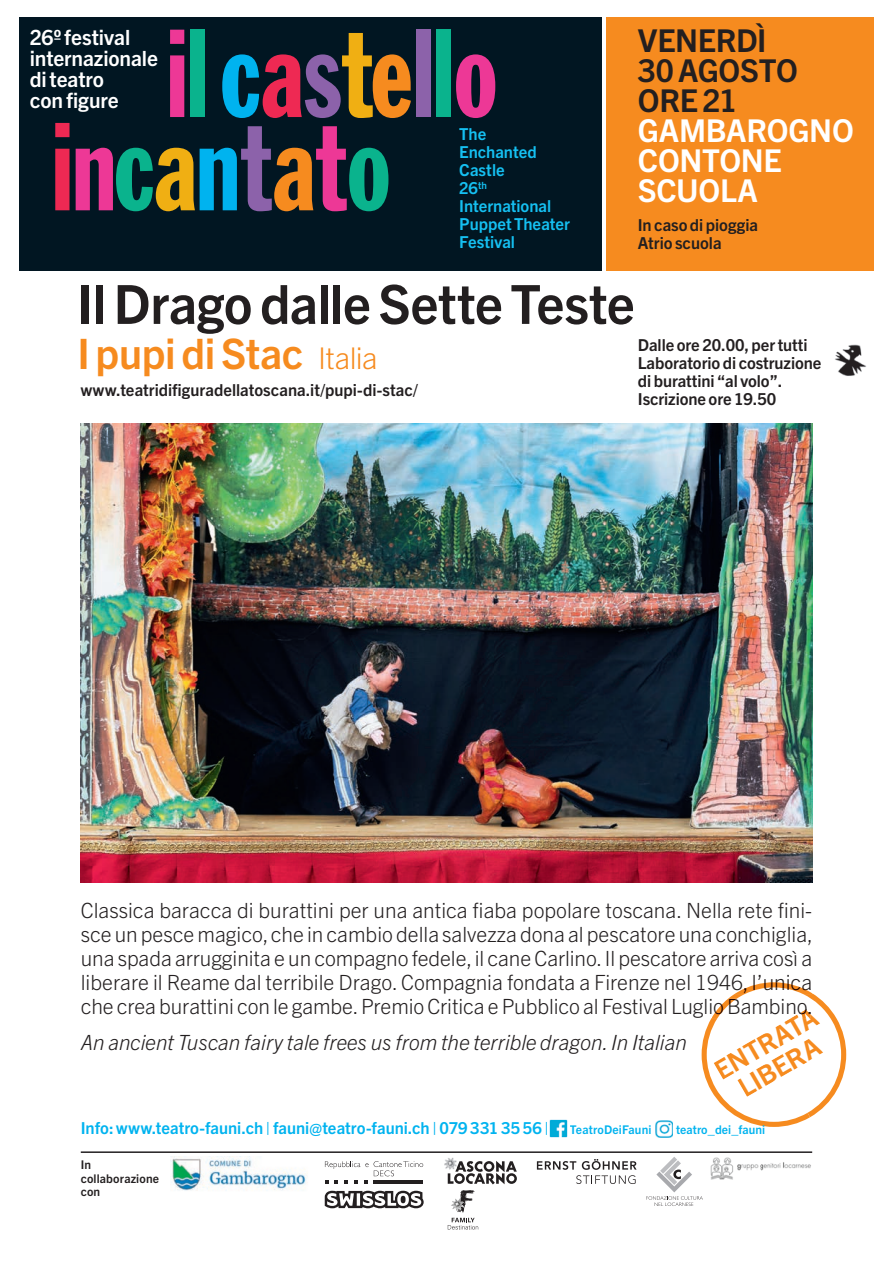
<style>
.page{position:relative;width:893px;height:1263px;background:#fff}
.page>*{position:absolute;margin:0;border:0;box-sizing:border-box;transform-origin:0 0}
.t1{font:700 54px "Trade Gothic Next LT Pro";letter-spacing:-.015em;color:#231f20}
.t2{font:700 42px "Trade Gothic Next LT Pro";letter-spacing:-.01em;color:#f68b1f}
.t3{font:700 31.5px/30px "Trade Gothic Next LT Pro";letter-spacing:-.01em;color:#fff}
.t4{font:700 31.5px/30px "Trade Gothic Next LT Pro";letter-spacing:-.015em;color:#231f20}
.t5{font:700 27px "Trade Gothic Next LT Pro";color:#f68b1f}
.t6{font:300 21px/24px "Trade Gothic Next LT Pro";letter-spacing:-.005em;color:#231f20;text-align:justify}
.t7{font:300 21px "Trade Gothic Next LT Pro";color:#1b0000}
.t8{font:italic 300 21px "Trade Gothic Next LT Pro";color:#231f20}
.t9{font:700 21px/21px "Trade Gothic Next LT Pro";letter-spacing:-.005em;color:#fff}
.t10{font:700 16.5px/18px "Trade Gothic Next LT Pro";letter-spacing:-.005em;color:#231f20}
.t11{font:700 16.5px "Trade Gothic Next LT Pro";color:#00b3ef}
.t12{font:700 16.5px/18px "Trade Gothic Next LT Pro";color:#15c0f2}
.t13{font:700 12px "Trade Gothic Next LT Pro";letter-spacing:.005em;color:#00b3ef}
.t14{font:700 12px/13.5px "Trade Gothic Next LT Pro";letter-spacing:.01em;color:#231f20}
.s1{font-weight:300;font-size:30px}
.s2{font-weight:400}
</style>
<div class="page">
<div style="left:606px;top:17px;width:268px;height:253px;background:#f68b1f"></div>
<div style="left:19px;top:17px;width:583px;height:253px;background:#011622"></div>
<svg style="left:76px;top:126px;width:312px;height:85px"></svg>
<svg style="left:55px;top:123px;width:15px;height:87px"></svg>
<svg style="left:456px;top:54px;width:39px;height:64px"></svg>
<div style="left:436px;top:30px;width:14px;height:87px;background:#0ab38d"></div>
<div style="left:416px;top:30px;width:14px;height:87px;background:#8c62aa"></div>
<svg style="left:222px;top:33px;width:189px;height:85px"></svg>
<div style="left:190px;top:30px;width:15px;height:87px;background:#0ab38d"></div>
<svg style="left:170px;top:30px;width:14px;height:87px"></svg>
<img style="left:81px;top:423px;width:731px;height:459px">
<img style="left:835px;top:344px;width:31px;height:32px">
<svg style="left:702px;top:982px;width:144px;height:145px"></svg>
<img style="left:549px;top:1119px;width:19px;height:19px">
<img style="left:655px;top:1120px;width:18px;height:18px">
<svg style="left:444px;top:1158px;width:73px;height:72px"></svg>
<hr style="left:81px;top:1151px;width:731px;height:2px;background:#231f20">
<img style="left:710px;top:1158px;width:101px;height:22px">
<svg style="left:325px;top:1161px;width:98px;height:23px"></svg>
<svg style="left:325px;top:1191px;width:99px;height:17px"></svg>
<svg style="left:537px;top:1159px;width:100px;height:25px"></svg>
<svg style="left:646px;top:1157px;width:57px;height:49px"></svg>
<img style="left:170px;top:1157px;width:137px;height:34px">
<p class="t9" style="left:30px;top:25px;width:130px">26º festival internazionale di teatro<br>con figure</p>
<p class="t12" style="left:459px;top:124px;width:112px">The<br>Enchanted<br>Castle<br>26<sup>th<br></sup>International<br>Puppet Theater<br>Festival</p>
<h3 class="t4" style="left:638px;top:24px;width:162px">VENERDÌ<br>30 AGOSTO<br>ORE 21</h3>
<h3 class="t3" style="left:638px;top:114px;width:217px">GAMBAROGNO<br>CONTONE<br>SCUOLA</h3>
<p class="t10" style="left:638px;top:215px;width:122px">In caso di pioggia<br>Atrio scuola</p>
<h1 class="t1" style="left:77px;top:267px;width:559px">Il Drago dalle Sette Teste</h1>
<h2 class="t2" style="left:77px;top:324px;width:302px">I pupi di Stac <span class="s1">Italia</span></h2>
<p class="t10" style="left:81px;top:380px;width:339px">www.teatridifiguradellatoscana.it/pupi-di-stac/</p>
<p class="t10" style="left:638px;top:335px;width:185px">Dalle ore 20.00, per tutti<br>Laboratorio di costruzione di burattini “al volo”.<br>Iscrizione ore 19.50</p>
<p class="t6" style="left:81px;top:897px;width:734px">Classica baracca di burattini per una antica fiaba popolare toscana. Nella rete fini&shy;sce un pesce magico, che in cambio della salvezza dona al pescatore una conchiglia, una spada arrugginita e un compagno fedele, il cane Carlino. Il pescatore arriva così a</p>
<p class="t7" style="left:81px;top:968px;width:733px">liberare il Reame dal terribile Drago. Compagnia fondata a Firenze nel 1946, l’unica</p>
<p class="t6" style="left:81px;top:993px;width:734px">che crea burattini con le gambe. Premio Critica e Pubblico al Festival Luglio Bambino.</p>
<p class="t5" style="left:731px;top:1073px;width:92px;rotate:-30deg">LIBERA</p>
<p class="t5" style="left:707px;top:1056px;width:116px;rotate:-30deg">ENTRATA</p>
<p class="t8" style="left:81px;top:1028px;width:608px">An ancient Tuscan fairy tale frees us from the terrible dragon. In Italian</p>
<p class="t11" style="left:81px;top:1116px;width:470px">Info: www.teatro-fauni.ch <span class="s2">|</span> fauni@teatro-fauni.ch <span class="s2">|</span> 079 331 35 56 <span class="s2">|</span></p>
<p class="t13" style="left:570px;top:1121px;width:83px">TeatroDeiFauni</p>
<p class="t13" style="left:676px;top:1121px;width:90px">teatro_dei_fauni</p>
<p class="t14" style="left:81px;top:1157px;width:80px">In collaborazione con</p>
</div>
